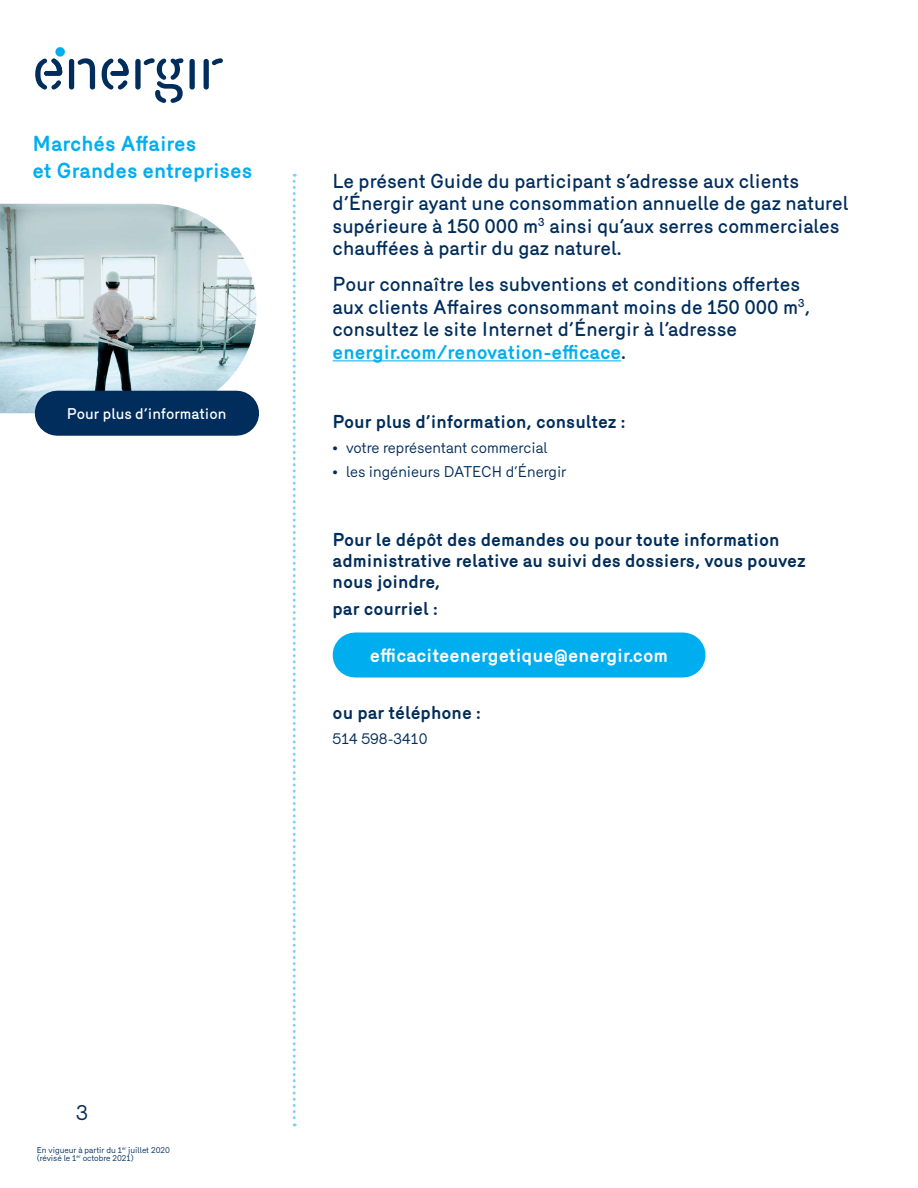
<style>
.page{position:relative;width:918px;height:1188px;background:#fff}
.page>*{position:absolute;margin:0;border:0;box-sizing:border-box;transform-origin:0 0}
.t1{font:700 21px/27px "Merkury";color:#00aeef}
.t2{font:21px "Merkury";color:#002d5b}
.Energir_Introduction{font:500 19.5px/22.5px "Merkury";color:#002d5b}
.t3{font:700 18.75px "Merkury";color:#fff}
.Energir_Sous-titre_1{font:700 18px/21px "Merkury";color:#002d5b}
.Energir_Telephone-co{font:700 18px "Merkury";color:#002d5b}
.Energir_Texte{font:15px "Merkury";color:#002d5b}
.t4{font:500 15px "Merkury";color:#fff}
.t5{font:8.25px/8.2px "Merkury";color:#002d5b}
.s1{font-weight:700;color:#00aeef}
</style>
<div class="page">
<svg style="left:293px;top:174px;width:3px;height:952px"></svg>
<img style="left:0;top:204px;width:257px;height:209px">
<svg style="left:55px;top:47px;width:10px;height:10px"></svg>
<div style="left:69px;top:59px;width:5px;height:31px;background:#002d5b;border-radius:3px"></div>
<svg style="left:77px;top:58px;width:18px;height:32px"></svg>
<div style="left:190px;top:59px;width:5px;height:31px;background:#002d5b;border-radius:3px"></div>
<svg style="left:35px;top:58px;width:27px;height:32px"></svg>
<svg style="left:102px;top:58px;width:27px;height:32px"></svg>
<div style="left:135px;top:59px;width:6px;height:31px;background:#002d5b;border-radius:3px"></div>
<svg style="left:143px;top:58px;width:41px;height:45px"></svg>
<div style="left:204px;top:59px;width:5px;height:31px;background:#002d5b;border-radius:3px"></div>
<svg style="left:212px;top:58px;width:11px;height:7px"></svg>
<div style="left:57px;top:391px;width:180px;height:45px;background:#002d5b"></div>
<hr style="left:333px;top:360px;width:288px;height:1px;background:#00aeef">
<div style="left:355px;top:633px;width:328px;height:45px;background:#00aeef"></div>
<p class="t1" style="left:33px;top:129px;width:221px">Marchés Affaires<br>et Grandes entreprises</p>
<p class="t4" style="left:67px;top:402px;width:161px">Pour plus d’information</p>
<p class="Energir_Introduction" style="left:333px;top:168px;width:517px">Le présent Guide du participant s’adresse aux clients d’Énergir ayant une consommation annuelle de gaz naturel supérieure à 150 000 m<sup>3</sup> ainsi qu’aux serres commerciales chauffées à partir du gaz naturel.</p>
<p class="Energir_Introduction" style="left:333px;top:272px;width:479px">Pour connaître les subventions et conditions offertes aux clients Affaires consommant moins de 150 000 m<sup>3</sup>, consultez le site Internet d’Énergir à l’adresse <span class="s1">energir.com/renovation-efficace</span>.</p>
<p class="Energir_Sous-titre_1" style="left:333px;top:410px;width:294px">Pour plus d’information, consultez :</p>
<p class="Energir_Texte" style="left:333px;top:436px;width:216px">• votre représentant commercial</p>
<p class="Energir_Texte" style="left:333px;top:461px;width:235px">• les ingénieurs DATECH d’Énergir</p>
<p class="Energir_Sous-titre_1" style="left:333px;top:527px;width:475px">Pour le dépôt des demandes ou pour toute information administrative relative au suivi des dossiers, vous pouvez nous joindre,</p>
<p class="Energir_Telephone-co" style="left:333px;top:596px;width:107px">par courriel :</p>
<p class="t3" style="left:370px;top:641px;width:300px">efficaciteenergetique@energir.com</p>
<p class="Energir_Telephone-co" style="left:333px;top:699px;width:150px">ou par téléphone :</p>
<p class="Energir_Texte" style="left:333px;top:727px;width:96px">514 598-3410</p>
<p class="t2" style="left:76px;top:1097px;width:14px">3</p>
<p class="t5" style="left:37px;top:1145px;width:135px">En vigueur à partir du 1<sup>er</sup> juillet 2020 (révisé le 1<sup>er</sup> octobre 2021)</p>
</div>
